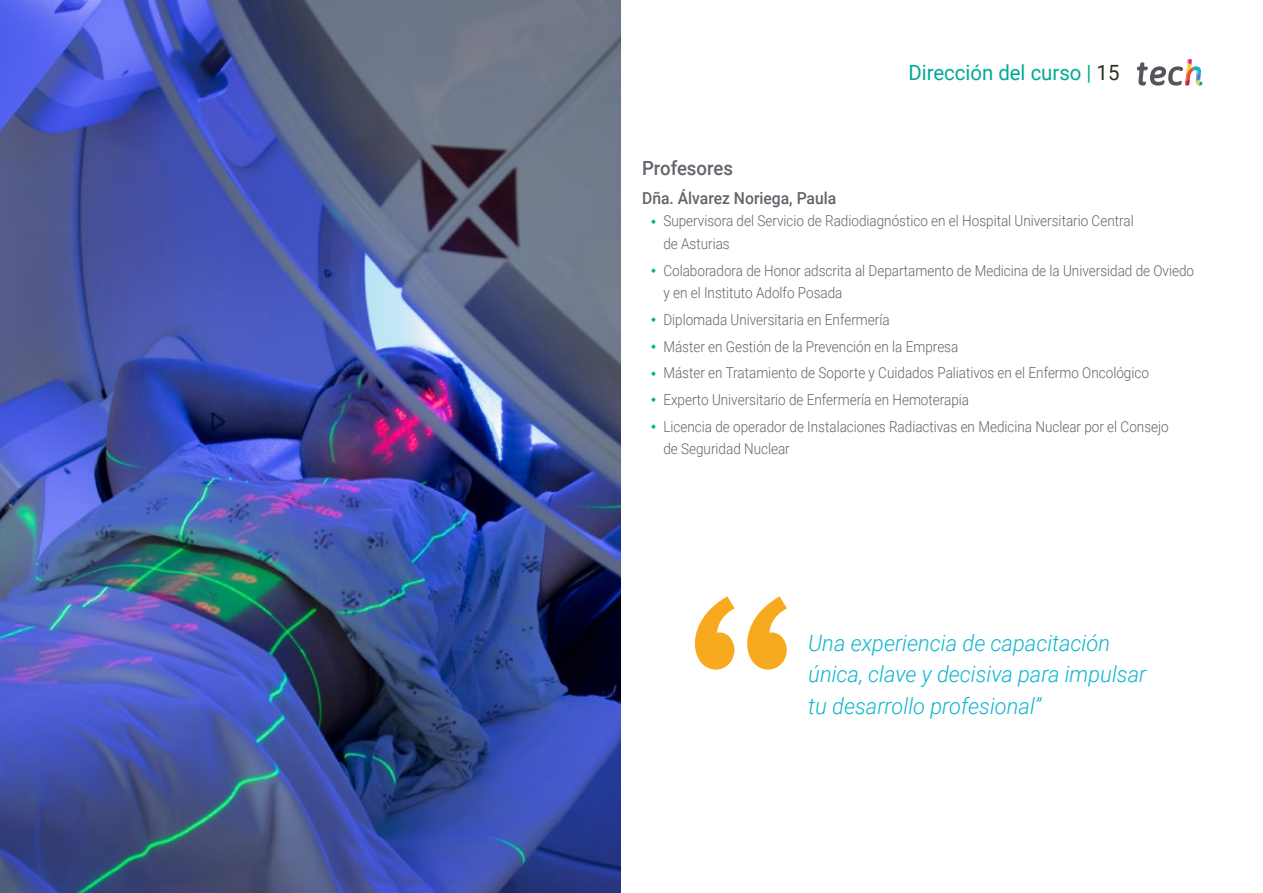
<style>
.page{position:relative;width:1263px;height:893px;background:#fff}
.page>*{position:absolute;margin:0;border:0;box-sizing:border-box;transform-origin:0 0}
.t1{font:italic 300 22.5px/31.5px "Roboto";color:#0fb6cf}
.t2{font:21px "Roboto";color:#00a996}
.t3{font:500 19.5px "Roboto";color:#61646a;scale:.95 1}
.t4{font:500 16.5px "Roboto";color:#61646a;scale:.95 1}
.t5{font:300 15px/26.7px "Roboto";color:#61646a;scale:.9 1}
.s1{color:#312e20}
</style>
<div class="page">
<img style="left:0;top:0;width:621px;height:893px">
<svg style="left:695px;top:596px;width:92px;height:74px"></svg>
<svg style="left:1137px;top:59px;width:65px;height:27px"></svg>
<h3 class="t3" style="left:642px;top:154px;width:97px">Profesores</h3>
<h2 class="t2" style="left:908px;top:57px;width:213px">Dirección del curso | <span class="s1">15</span></h2>
<p class="t4" style="left:642px;top:186px;width:206px">Dña. Álvarez Noriega, Paula</p>
<p class="t5" style="left:663px;top:209px;width:524px;line-height:22.5px">Supervisora del Servicio de Radiodiagnóstico en el Hospital Universitario Central de Asturias</p>
<p class="t5" style="left:663px;top:258px;width:591px;line-height:22.5px">Colaboradora de Honor adscrita al Departamento de Medicina de la Universidad de Oviedo y en el Instituto Adolfo Posada</p>
<p class="t5" style="left:663px;top:306px;width:563px">Diplomada Universitaria en Enfermería<br>Máster en Gestión de la Prevención en la Empresa<br>Máster en Tratamiento de Soporte y Cuidados Paliativos en el Enfermo Oncológico Experto Universitario de Enfermería en Hemoterapia<br>Licencia de operador de Instalaciones Radiactivas en Medicina Nuclear por el Consejo</p>
<p class="t5" style="left:663px;top:435px;width:142px">de Seguridad Nuclear</p>
<h1 class="t1" style="left:808px;top:626px;width:340px">Una experiencia de capacitación única, clave y decisiva para impulsar tu desarrollo profesional”</h1>
</div>
